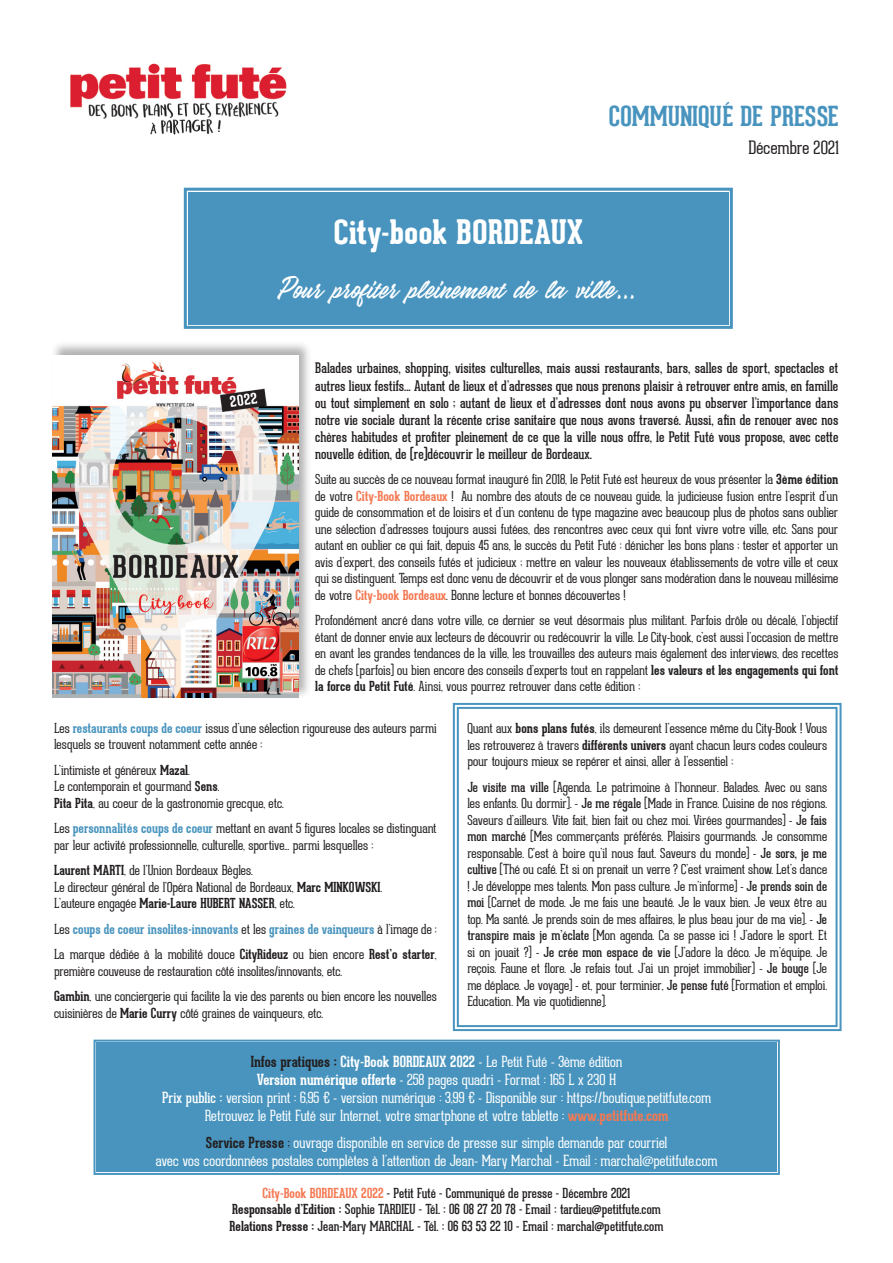
<style>
.page{position:relative;width:893px;height:1263px;background:#fff}
.page>*{position:absolute;margin:0;border:0;box-sizing:border-box;transform-origin:0 0}
.t1{font:800 33px "Geared Slab";color:#fff}
.t2{font:30px "Good Hood";color:#fff}
.t3{font:700 27px "Geared Slab";color:#4894be}
.t4{font:100 18px "Geared Slab";color:#231f20}
.t5{font:100 15px/18px "Geared Slab";letter-spacing:-.005em;color:#fff;text-align:center}
.t6{font:14.25px/17.1px "Geared Slab";color:#231f20;text-align:justify}
.t7{font:100 13.5px/16.5px "Geared Slab";letter-spacing:-.005em;color:#231f20}
.t8{font:13.5px/16.5px "Geared Slab";color:#231f20;text-align:center}
.s1{font-weight:700}
.s2{font-weight:700;color:#f47953}
.s3{font-weight:700;color:#4894be}
.s4{font-weight:400}
.s5{font-weight:700;color:#231f20}
.s6{color:#231f20}
</style>
<div class="page">
<img style="left:70px;top:63px;width:217px;height:72px">
<div style="left:50px;top:341px;width:262px;height:359px;background:#231f20;opacity:.35"></div>
<img style="left:52px;top:355px;width:246px;height:342px">
<div style="left:93px;top:1039px;width:687px;height:136px;background:#4894be"></div>
<div style="left:98px;top:1044px;width:678px;height:127px;border:2px solid #4894be"></div>
<svg style="left:452px;top:702px;width:390px;height:330px"></svg>
<div style="left:457px;top:707px;width:380px;height:320px;border:2px solid #4894be"></div>
<div style="left:183px;top:187px;width:550px;height:142px;background:#4894be"></div>
<div style="left:190px;top:194px;width:537px;height:129px;border:3px solid #4894be"></div>
<h3 class="t3" style="left:609px;top:100px;width:231px">COMMUNIQUÉ DE PRESSE</h3>
<h3 class="t4" style="left:748px;top:137px;width:92px">Décembre 2021</h3>
<h1 class="t1" style="left:333px;top:213px;width:251px">City-book BORDEAUX</h1>
<h2 class="t2" style="left:279px;top:271px;width:360px">Pour profiter pleinement de la ville...</h2>
<p class="t6" style="left:315px;top:360px;width:525px">Balades urbaines, shopping, visites culturelles, mais aussi restaurants, bars, salles de sport, spectacles et autres lieux festifs... Autant de lieux et d’adresses que nous prenons plaisir à retrouver entre amis, en famille ou tout simplement en solo ; autant de lieux et d’adresses dont nous avons pu observer l’importance dans notre vie sociale durant la récente crise sanitaire que nous avons traversé. Aussi, afin de renouer avec nos chères habitudes et profiter pleinement de ce que la ville nous offre, le Petit Futé vous propose, avec cette nouvelle édition, de (re)découvrir le meilleur de Bordeaux.</p>
<p class="t7" style="left:315px;top:472px;width:525px;text-align:justify">Suite au succès de ce nouveau format inauguré fin 2018, le Petit Futé est heureux de vous présenter la <span class="s1">3ème édition </span>de votre <span class="s2">City-Book Bordeaux</span> ! Au nombre des atouts de ce nouveau guide, la judicieuse fusion entre l’esprit d’un guide de consommation et de loisirs et d’un contenu de type magazine avec beaucoup plus de photos sans oublier une sélection d’adresses toujours aussi futées, des rencontres avec ceux qui font vivre votre ville, etc. Sans pour autant en oublier ce qui fait, depuis 45 ans, le succès du Petit Futé : dénicher les bons plans ; tester et apporter un avis d’expert, des conseils futés et judicieux ; mettre en valeur les nouveaux établissements de votre ville et ceux qui se distinguent. Temps est donc venu de découvrir et de vous plonger sans modération dans le nouveau millésime de votre <span class="s2">City-book Bordeaux</span>. Bonne lecture et bonnes découvertes !</p>
<p class="t7" style="left:315px;top:613px;width:525px;text-align:justify">Profondément ancré dans votre ville, ce dernier se veut désormais plus militant. Parfois drôle ou décalé, l’objectif étant de donner envie aux lecteurs de découvrir ou redécouvrir la ville. Le City-book, c’est aussi l’occasion de mettre en avant les grandes tendances de la ville, les trouvailles des auteurs mais également des interviews, des recettes de chefs (parfois) ou bien encore des conseils d’experts tout en rappelant <span class="s1">les valeurs et les engagements qui font la force du Petit Futé</span>. Ainsi, vous pourrez retrouver dans cette édition :</p>
<p class="t7" style="left:54px;top:720px;width:384px">Les <span class="s3">restaurants coups de coeur</span> issus d’une sélection rigoureuse des auteurs parmi lesquels se trouvent notamment cette année :</p>
<p class="t7" style="left:54px;top:762px;width:231px">L’intimiste et généreux <span class="s1">Mazal</span>.<br>Le contemporain et gourmand <span class="s1">Sens</span>.<br><span class="s1">Pita Pita</span>, au coeur de la gastronomie grecque, etc.</p>
<p class="t7" style="left:54px;top:820px;width:384px">Les <span class="s3">personnalités coups de coeur</span> mettant en avant 5 figures locales se distinguant par leur activité professionnelle, culturelle, sportive... parmi lesquelles :</p>
<p class="t7" style="left:54px;top:862px;width:329px"><span class="s1">Laurent MARTI</span>, de l’Union Bordeaux Bègles.<br>Le directeur général de l’Opéra National de Bordeaux, <span class="s1">Marc MINKOWSKI</span>.<br>L’auteure engagée <span class="s1">Marie-Laure HUBERT NASSER</span>, etc.</p>
<p class="t7" style="left:54px;top:916px;width:384px;line-height:25.5px">Les <span class="s3">coups de coeur insolites-innovants</span> et les <span class="s3">graines de vainqueurs</span> à l’image de :<br>La marque dédiée à la mobilité douce <span class="s1">CityRideuz</span> ou bien encore <span class="s1">Rest’o starter</span>,</p>
<p class="t7" style="left:54px;top:958px;width:384px;line-height:25.5px">première couveuse de restauration côté insolites/innovants, etc.<br><span class="s1">Gambin</span>, une conciergerie qui facilite la vie des parents ou bien encore les nouvelles</p>
<p class="t7" style="left:54px;top:1005px;width:271px">cuisinières de <span class="s1">Marie Curry</span> côté graines de vainqueurs, etc.</p>
<p class="t7" style="left:467px;top:720px;width:361px;text-align:justify">Quant aux <span class="s1">bons plans futés</span>, ils demeurent l’essence même du City-Book ! Vous les retrouverez à travers <span class="s1">différents univers</span> ayant chacun leurs codes couleurs pour toujours mieux se repérer et ainsi, aller à l’essentiel :</p>
<p class="t7" style="left:467px;top:779px;width:361px;text-align:justify"><span class="s4">Je visite ma ville</span> (Agenda. Le patrimoine à l’honneur. Balades. Avec ou sans les enfants. Ou dormir). - <span class="s4">Je me régale</span> (Made in France. Cuisine de nos régions.<br>Saveurs d’ailleurs. Vite fait, bien fait ou chez moi. Virées gourmandes) - <span class="s4">Je fais mon marché</span> (Mes commerçants préférés. Plaisirs gourmands. Je consomme responsable. C’est à boire qu’il nous faut. Saveurs du monde) - <span class="s4">Je sors, je me cultive</span> (Thé ou café. Et si on prenait un verre ? C’est vraiment show. Let’s dance ! Je développe mes talents. Mon pass culture. Je m’informe) - <span class="s4">Je prends soin de moi</span> (Carnet de mode. Je me fais une beauté. Je le vaux bien. Je veux être au top. Ma santé. Je prends soin de mes affaires, le plus beau jour de ma vie). - <span class="s4">Je transpire mais je m’éclate</span> (Mon agenda. Ca se passe ici ! J’adore le sport. Et si on jouait ?) - <span class="s4">Je crée mon espace de vie</span> (J’adore la déco. Je m’équipe. Je reçois. Faune et flore. Je refais tout. J’ai un projet immobilier) - <span class="s4">Je bouge</span> (Je me déplace. Je voyage) - et, pour terminier, <span class="s4">Je pense futé</span> (Formation et emploi.<br>Education. Ma vie quotidienne).</p>
<p class="t5" style="left:162px;top:1053px;width:551px"><span class="s5">Infos pratiques :</span> <span class="s1">City-Book BORDEAUX 2022</span> - Le Petit Futé - 3ème édition<br><span class="s1">Version numérique offerte</span> - 258 pages quadri - Format : 165 L x 230 H<br><span class="s4">Prix public :</span> version print : 6,95 € - version numérique : 3,99 € - Disponible sur : https://boutique.petitfute.com Retrouvez le Petit Futé sur Internet, votre smartphone et votre tablette : <span class="s2">www.petitfute.com</span></p>
<p class="t5" style="left:156px;top:1134px;width:564px"><span class="s5">Service Presse</span> <span class="s6">;</span> ouvrage disponible en service de presse sur simple demande par courriel<br>avec vos coordonnées postales complètes à l’attention de Jean- Mary Marchal - Email : marchal@petitfute.com</p>
<p class="t8" style="left:230px;top:1184px;width:435px"><span class="s2">City-Book BORDEAUX 2022</span> - Petit Futé - Communiqué de presse - Décembre 2021<br><span class="s1">Responsable d’Edition :</span> Sophie TARDIEU - Tél. : 06 08 27 20 78 - Email : tardieu@petitfute.com<br><span class="s1">Relations Presse :</span> Jean-Mary MARCHAL - Tél. : 06 63 53 22 10 - Email : marchal@petitfute.com</p>
</div>
